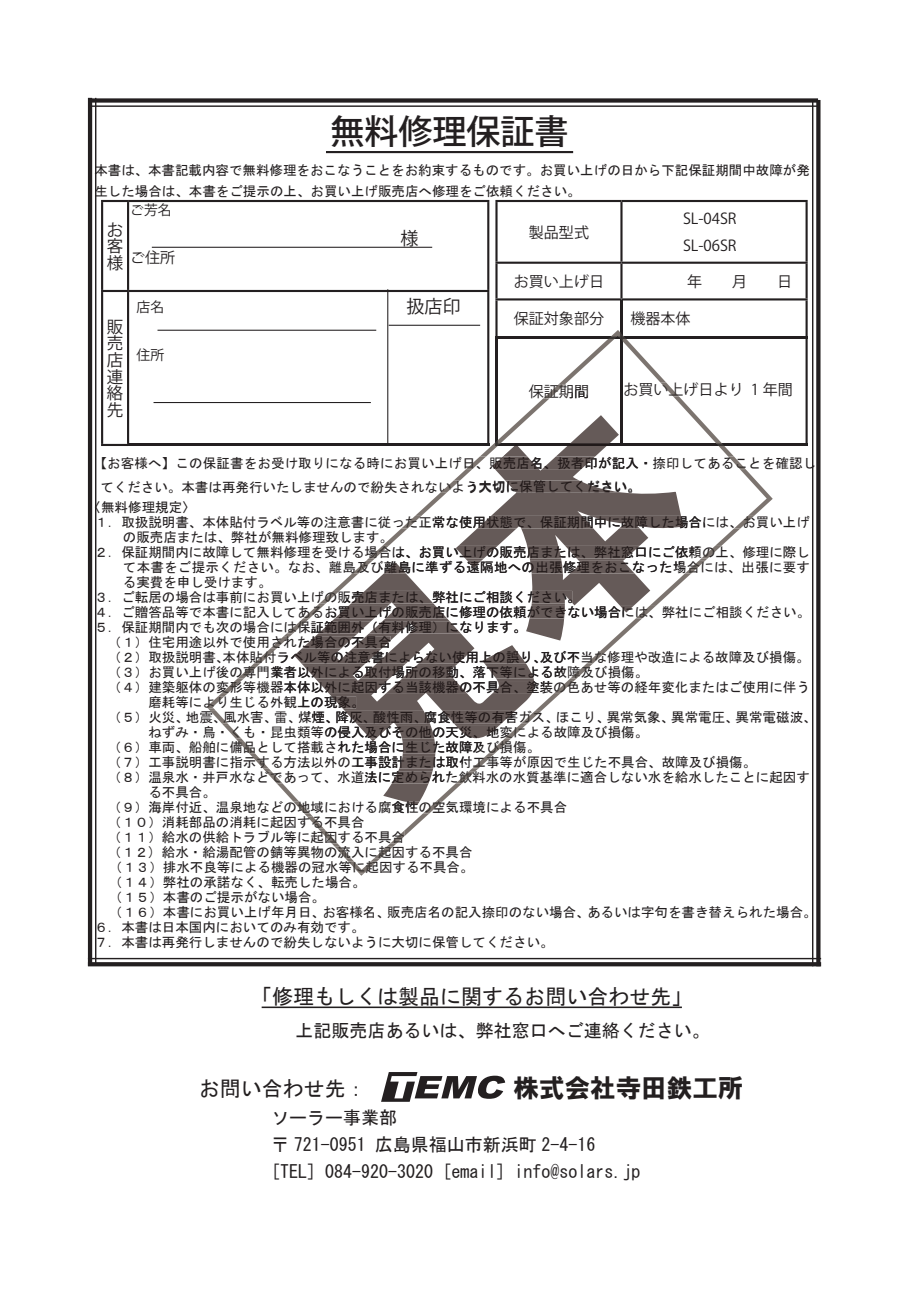
<style>
.page{position:relative;width:919px;height:1289px;background:#fff}
.page>*{position:absolute;margin:0;border:0;box-sizing:border-box;transform-origin:0 0}
.t1{font:500 34.05px "Koz Go Pro";color:#231f20}
.t2{font:25.5px "HGS Soei Kakugothic UB";color:#231f20}
.t3{font:21px "MS Gothic";color:#231f20}
.t4{font:18px/27px "MS Gothic";color:#231f20}
.t5{font:18px "Koz Go Pro";color:#231f20}
.t6{font:16.5px/16.5px "Koz Go Pro";color:#231f20;text-align:justify}
.t7{font:15px "Koz Go Pro";color:#231f20}
.t8{font:15px "Koz Go Pro";color:#3a3634}
.t9{font:13.8px "Koz Go Pro";color:#231f20}
.t10{font:13.5px/15px "MS Gothic";color:#3a3634}
.t11{font:13.5px/21px "MS Gothic";color:#231f20}
</style>
<div class="page">
<svg style="left:381px;top:1072px;width:124px;height:29px"></svg>
<hr style="left:326px;top:151px;width:247px;height:2px;background:#231f20">
<div style="left:89px;top:98px;width:729px;height:5px;background:#231f20"></div>
<hr style="left:89px;top:105px;width:729px;height:2px;background:#231f20">
<hr style="left:95px;top:98px;width:1px;height:867px;background:#231f20">
<hr style="left:88px;top:98px;width:4px;height:867px;background:#231f20">
<hr style="left:88px;top:957px;width:733px;height:2px;background:#231f20">
<svg style="left:88px;top:962px;width:733px;height:4px;background:#2a2627"></svg>
<hr style="left:812px;top:100px;width:1px;height:866px;background:#231f20">
<svg style="left:816px;top:100px;width:4px;height:866px;background:#312d2e"></svg>
<hr style="left:101px;top:202px;width:2px;height:88px;background:#231f20">
<hr style="left:101px;top:200px;width:27px;height:2px;background:#231f20">
<hr style="left:127px;top:202px;width:2px;height:88px;background:#231f20">
<hr style="left:128px;top:200px;width:361px;height:2px;background:#231f20">
<hr style="left:487px;top:202px;width:2px;height:88px;background:#231f20">
<hr style="left:101px;top:292px;width:2px;height:152px;background:#231f20">
<hr style="left:101px;top:290px;width:27px;height:2px;background:#231f20">
<hr style="left:101px;top:444px;width:27px;height:2px;background:#231f20">
<hr style="left:127px;top:292px;width:2px;height:152px;background:#231f20">
<hr style="left:128px;top:290px;width:361px;height:2px;background:#231f20">
<hr style="left:487px;top:292px;width:2px;height:152px;background:#231f20">
<hr style="left:128px;top:444px;width:361px;height:2px;background:#231f20">
<hr style="left:152px;top:247px;width:280px;height:1px;background:#231f20">
<hr style="left:157px;top:330px;width:219px;height:1px;background:#231f20">
<hr style="left:387px;top:289px;width:1px;height:156px;background:#231f20">
<hr style="left:388px;top:325px;width:92px;height:1px;background:#231f20">
<hr style="left:153px;top:402px;width:218px;height:1px;background:#231f20">
<hr style="left:495px;top:200px;width:126px;height:2px;background:#231f20">
<hr style="left:495px;top:202px;width:2px;height:60px;background:#231f20">
<hr style="left:621px;top:200px;width:186px;height:2px;background:#231f20">
<hr style="left:620px;top:202px;width:2px;height:60px;background:#231f20">
<hr style="left:805px;top:202px;width:2px;height:60px;background:#231f20">
<hr style="left:495px;top:262px;width:126px;height:2px;background:#231f20">
<hr style="left:495px;top:264px;width:2px;height:34px;background:#231f20">
<hr style="left:621px;top:262px;width:186px;height:2px;background:#231f20">
<hr style="left:620px;top:264px;width:2px;height:34px;background:#231f20">
<hr style="left:805px;top:264px;width:2px;height:34px;background:#231f20">
<hr style="left:495px;top:298px;width:126px;height:2px;background:#231f20">
<hr style="left:495px;top:300px;width:2px;height:37px;background:#231f20">
<hr style="left:621px;top:298px;width:186px;height:2px;background:#231f20">
<hr style="left:620px;top:300px;width:2px;height:37px;background:#231f20">
<hr style="left:805px;top:300px;width:2px;height:37px;background:#231f20">
<hr style="left:495px;top:337px;width:126px;height:2px;background:#231f20">
<hr style="left:495px;top:339px;width:2px;height:104px;background:#231f20">
<hr style="left:621px;top:337px;width:186px;height:2px;background:#231f20">
<hr style="left:805px;top:339px;width:2px;height:104px;background:#231f20">
<hr style="left:621px;top:443px;width:186px;height:3px;background:#231f20">
<hr style="left:261px;top:1006px;width:420px;height:2px;background:#231f20">
<svg style="left:728px;top:456px;width:17px;height:13px"></svg>
<svg style="left:734px;top:516px;width:20px;height:12px"></svg>
<svg style="left:207px;top:648px;width:64px;height:129px"></svg>
<svg style="left:307px;top:817px;width:119px;height:56px"></svg>
<svg style="left:716px;top:443px;width:8px;height:3px"></svg>
<svg style="left:543px;top:330px;width:136px;height:54px"></svg>
<svg style="left:271px;top:384px;width:442px;height:433px"></svg>
<h1 class="t1" style="left:330px;top:110px;width:240px">無料修理保証書</h1>
<p class="t11" style="left:94px;top:160px;width:717px">本書は、本書記載内容で無料修理をおこなうことをお約束するものです。お買い上げの日から下記保証期間中故障が発生した場合は、本書をご提示の上、お買い上げ販売店へ修理をご依頼ください。</p>
<p class="t6" style="left:107px;top:222px;width:18px">お客様</p>
<p class="t9" style="left:130px;top:201px;width:43px">ご芳名</p>
<p class="t7" style="left:130px;top:248px;width:46px">ご住所</p>
<p class="t6" style="left:107px;top:319px;width:18px">販売店連絡先</p>
<p class="t9" style="left:137px;top:298px;width:29px">店名</p>
<p class="t9" style="left:137px;top:346px;width:29px">住所</p>
<h3 class="t5" style="left:406px;top:294px;width:55px">扱店印</h3>
<p class="t7" style="left:529px;top:222px;width:61px">製品型式</p>
<p class="t7" style="left:514px;top:271px;width:91px">お買い上げ日</p>
<p class="t7" style="left:514px;top:309px;width:91px">保証対象部分</p>
<p class="t7" style="left:623px;top:309px;width:68px">・・機器本体</p>
<p class="t8" style="left:529px;top:382px;width:61px">保証期間</p>
<p class="t8" style="left:623px;top:380px;width:171px">お買い上げ日より・・1 年間</p>
<p class="t10" style="left:100px;top:451px;width:717px;line-height:23.7px;text-indent:-7px">【お客様へ】この保証書をお受け取りになる時にお買い上げ日、販売店名、扱者印が記入・捺印してあることを確認してください。本書は再発行いたしませんので紛失されないよう大切に保管してください。</p>
<p class="t10" style="left:94px;top:515px;width:717px">１．取扱説明書、本体貼付ラベル等の注意書に従った正常な使用状態で、保証期間中に故障した場合には、お買い上げ</p>
<p class="t10" style="left:94px;top:545px;width:717px;text-align:right">２．保証期間内に故障して無料修理を受ける場合は、お買い上げの販売店または、弊社窓口にご依頼の上、修理に際して本書をご提示ください。なお、離島及び離島に準ずる遠隔地への出張修理をおこなった場合には、出張に要す</p>
<p class="t10" style="left:94px;top:590px;width:488px">３．ご転居の場合は事前にお買い上げの販売店または、弊社にご相談ください。</p>
<p class="t10" style="left:94px;top:605px;width:717px">４．ご贈答品等で本書に記入してあるお買い上げの販売店に修理の依頼ができない場合には、弊社にご相談ください。</p>
<p class="t10" style="left:94px;top:620px;width:434px">５．保証期間内でも次の場合には保証範囲外（有料修理）になります。</p>
<p class="t10" style="left:108px;top:635px;width:285px">（１）住宅用途以外で使用された場合の不具合</p>
<p class="t10" style="left:108px;top:650px;width:703px">（２）取扱説明書、本体貼付ラベル等の注意書によらない使用上の誤り、及び不当な修理や改造による故障及び損傷。</p>
<p class="t10" style="left:108px;top:665px;width:542px">（３）お買い上げ後の専門業者以外による取付場所の移動、落下等による故障及び損傷。</p>
<p class="t10" style="left:108px;top:680px;width:703px">（４）建築躯体の変形等機器本体以外に起因する当該機器の不具合、塗装の色あせ等の経年変化またはご使用に伴う</p>
<p class="t10" style="left:148px;top:695px;width:218px">磨耗等により生じる外観上の現象。</p>
<p class="t10" style="left:108px;top:710px;width:710px">（５）火災、地震、風水害、雷、煤煙、降灰、酸性雨、腐食性等の有害ガス、ほこり、異常気象、異常電圧、異常電磁波、</p>
<p class="t10" style="left:148px;top:725px;width:501px">ねずみ・鳥・くも・昆虫類等の侵入及びその他の天災、地変による故障及び損傷。</p>
<p class="t10" style="left:108px;top:740px;width:434px">（６）車両、船舶に備品として搭載された場合に生じた故障及び損傷。</p>
<p class="t10" style="left:108px;top:755px;width:650px">（７）工事説明書に指示する方法以外の工事設計または取付工事等が原因で生じた不具合、故障及び損傷。</p>
<p class="t10" style="left:108px;top:770px;width:703px">（８）温泉水・井戸水などであって、水道法に定められた飲料水の水質基準に適合しない水を給水したことに起因す</p>
<p class="t10" style="left:108px;top:800px;width:461px">（９）海岸付近、温泉地などの地域における腐食性の空気環境による不具合（１０）消耗部品の消耗に起因する不具合<br>（１１）給水の供給トラブル等に起因する不具合<br>（１２) 給水・給湯配管の錆等異物の流入に起因する不具合<br>（１３）排水不良等による機器の冠水等に起因する不具合。</p>
<p class="t11" style="left:88px;top:497px;width:110px">〈無料修理規定〉</p>
<p class="t11" style="left:123px;top:527px;width:271px">の販売店または、弊社が無料修理致します。</p>
<p class="t11" style="left:123px;top:572px;width:150px">る実費を申し受けます。</p>
<p class="t11" style="left:148px;top:782px;width:69px">る不具合。</p>
<p class="t11" style="left:109px;top:872px;width:258px">（１４）弊社の承諾なく、転売した場合。</p>
<p class="t11" style="left:109px;top:887px;width:217px">（１５）本書のご提示がない場合。</p>
<p class="t11" style="left:109px;top:902px;width:709px">（１６）本書にお買い上げ年月日、お客様名、販売店名の記入捺印のない場合、あるいは字句を書き替えられた場合。</p>
<p class="t11" style="left:94px;top:917px;width:272px">６．本書は日本国内においてのみ有効です。</p>
<p class="t11" style="left:94px;top:932px;width:461px">７．本書は再発行しませんので紛失しないように大切に保管してください。</p>
<h3 class="t3" style="left:251px;top:985px;width:442px">「修理もしくは製品に関するお問い合わせ先」</h3>
<h3 class="t4" style="left:295px;top:1016px;width:415px">上記販売店あるいは、弊社窓口へご連絡ください。</h3>
<h2 class="t2" style="left:513px;top:1075px;width:231px">株式会社寺田鉄工所</h2>
<h3 class="t4" style="left:271px;top:1104px;width:370px">ソーラー事業部<br>〒 721-0951 広島県福山市新浜町 2-4-16 [TEL] 084-920-3020 [email] info@solars.jp</h3>
<h3 class="t3" style="left:199px;top:1077px;width:169px">お問い合わせ先：</h3>
</div>
